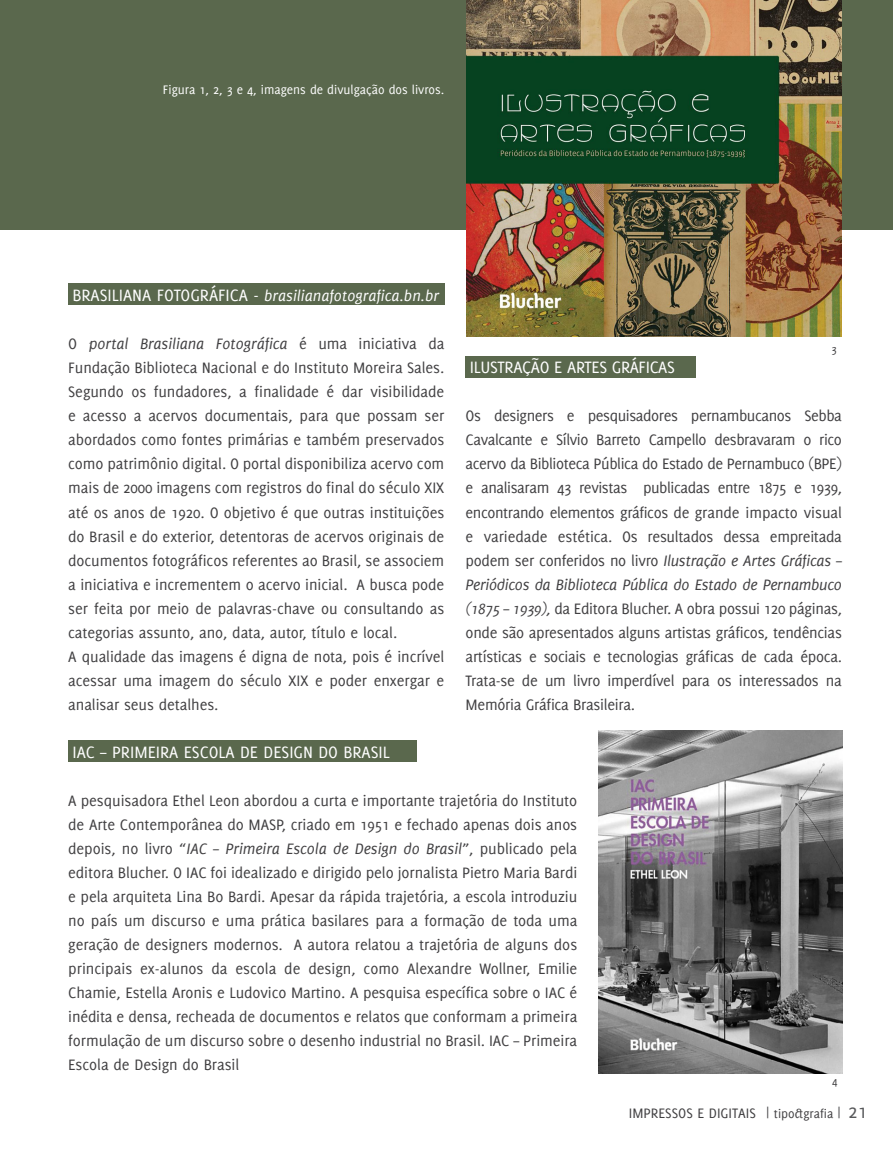
<style>
.page{position:relative;width:893px;height:1149px;background:#fff}
.page>*{position:absolute;margin:0;border:0;box-sizing:border-box;transform-origin:0 0}
.t1{font:18px "Delicious";color:#fff}
.t2{font:18px "Delicious";letter-spacing:-.02em;color:#fff}
.t3{font:16.5px/24px "Delicious";letter-spacing:-.005em;color:#414042;text-align:justify}
.t4{font:italic 16.5px "Delicious";color:#fff}
.t5{font:15px "Delicious";color:#414042}
.t6{font:13.5px "Delicious";color:#fff}
.t7{font:13.5px "Delicious";color:#414042}
.t8{font:12px "Delicious";color:#414042}
.s1{font-style:normal;font-size:18px}
.s2{font-size:18px}
.s3{font-style:italic}
.s4{font-size:15px}
.s5{font-size:21px;color:#58595b}
</style>
<div class="page">
<div style="left:0;top:0;width:893px;height:229px;background:#5a684d"></div>
<img style="left:467px;top:0;width:374px;height:337px">
<div style="left:68px;top:739px;width:349px;height:22px;background:#5a684d"></div>
<div style="left:68px;top:283px;width:376px;height:21px;background:#5a684d"></div>
<div style="left:465px;top:356px;width:230px;height:21px;background:#5a684d"></div>
<img style="left:598px;top:730px;width:244px;height:342px">
<p class="t6" style="left:163px;top:82px;width:283px">Figura 1, 2, 3 e 4, imagens de divulgação dos livros.</p>
<p class="t4" style="left:72px;top:286px;width:369px"><span class="s1">Brasiliana Fotográfica</span> <span class="s2">-</span> brasilianafotografica.bn.br</p>
<p class="t3" style="left:68px;top:331px;width:378px;text-align:left">O <span class="s3">portal Brasiliana Fotográfica</span> é uma iniciativa da Fundação Biblioteca Nacional e do I nstituto Moreira Sales.<br>Segundo os fundadores, a finalidade é dar visibilidade e acesso a acervos documentais, para que possam ser abordados como fontes primárias e também preservados como patrimônio digital. O portal disponibiliza acervo com mais de 2000 imagens com registros do final do século XIX até os anos de 1920. O objetivo é que outras instituições do Brasil e do exterior, detentoras de acervos originais de documentos fotográficos referentes ao Brasil, se associem a iniciativa e incrementem o acervo inicial. A busca pode ser feita por meio de palavras-chave ou consultando as categorias assunto, ano, data, autor, título e local.<br>A qualidade das imagens é digna de nota, pois é incrível acessar uma imagem do século XIX e poder enxergar e analisar seus detalhes.</p>
<p class="t8" style="left:831px;top:342px;width:7px">3</p>
<p class="t2" style="left:470px;top:357px;width:207px">Ilu stração e artes gráf icas</p>
<p class="t3" style="left:466px;top:403px;width:378px">Os designers e pesquisadores pernambucanos Sebba Cavalcante e Sílvio Barreto Campello desbravaram o rico acervo da Biblioteca Pública do Estado de Pernambuco (BPE) e analisaram 43 revistas publicadas entre 1875 e 1939, encontrando elementos gráficos de grande impacto visual e variedade estética. Os resultados dessa empreitada podem ser conferidos no livro <span class="s3">Ilustração e Artes Gráficas – Periódicos da Biblioteca Pública do Estado de Pernambuco (1875 – 1939),</span> da Editora Blucher. A obra possui 120 páginas, onde são apresentados alguns artistas gráficos, tendências artísticas e sociais e tecnologias gráficas de cada época.<br>Trata-se de um livro imperdível para os interessados na Memória Gráfica Brasileira.</p>
<p class="t1" style="left:72px;top:741px;width:316px">IAC – Primeira Escola de Design do Brasil</p>
<p class="t3" style="left:68px;top:787px;width:511px">A pesquisadora Ethel Leon abordou a curta e importante trajetória do I nstituto de Arte Contemporânea do MASP, criado em 1951 e fechado apenas dois anos depois, no livro “<span class="s3">IA C – Primeira Escola de Design do Brasil</span>”, publicado pela editora Blucher. O IAC foi idealizado e dirigido pelo jornalista Pietro Maria Bardi e pela arquiteta Lina Bo Bardi. Apesar da rápida trajetória, a escola introduziu no país um discurso e uma prática basilares para a formação de toda uma geração de designers modernos. A autora relatou a trajetória de alguns dos principais ex-alunos da escola de design, como Alexandre Wollner, Emilie Chamie, Estella Aronis e Ludovico Martino. A pesquisa específica sobre o IAC é inédita e densa, recheada de documentos e relatos que conformam a primeira formulação de um discurso sobre o desenho industrial no Brasil. IAC – Primeira Escola de Design do Brasil</p>
<p class="t5" style="left:629px;top:1104px;width:128px">Impressos e digitais</p>
<p class="t8" style="left:832px;top:1074px;width:7px">4</p>
<p class="t7" style="left:766px;top:1105px;width:103px"><span class="s4">|</span> tipo&amp;grafia <span class="s4">|</span> <span class="s5">21</span></p>
</div>
